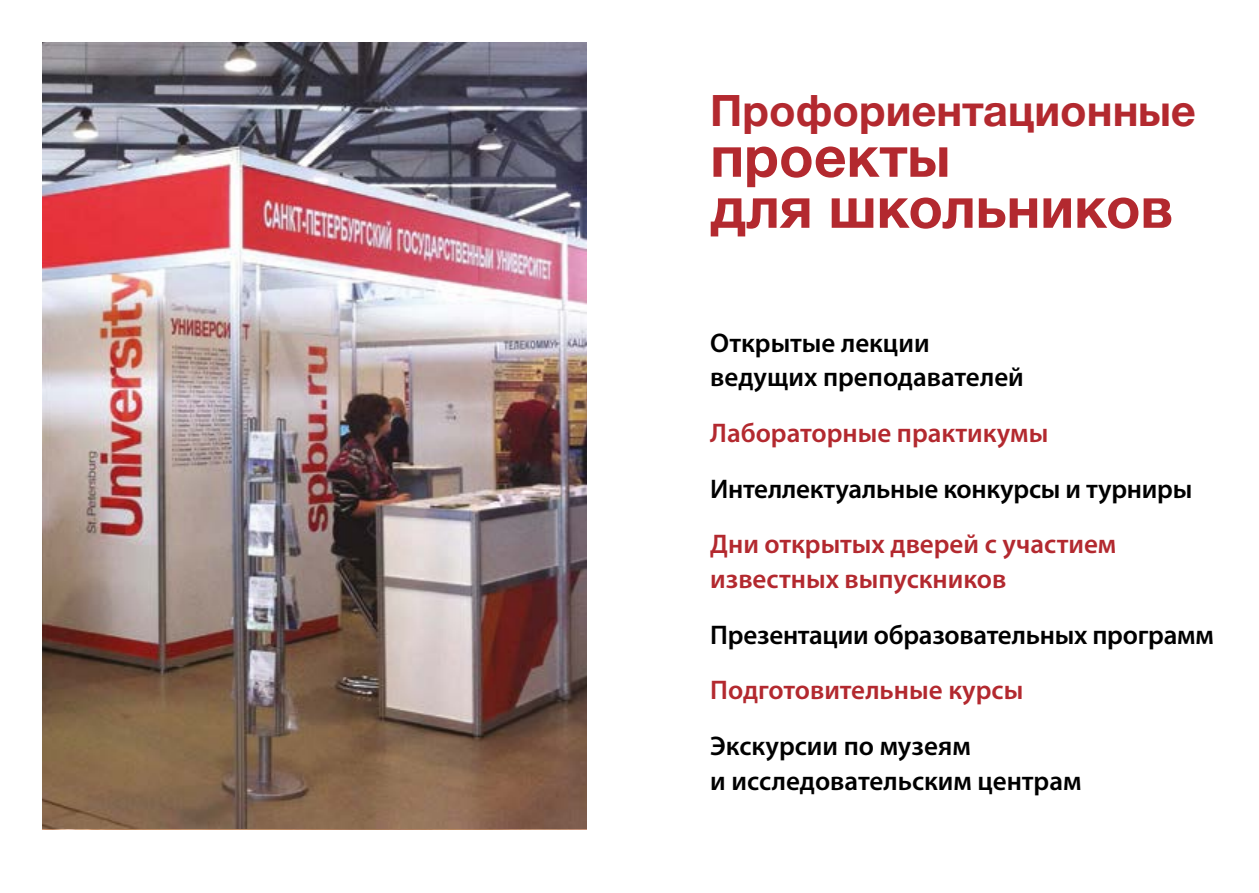
<style>
.page{position:relative;width:1259px;height:893px;background:#fff}
.page>*{position:absolute;margin:0;border:0;box-sizing:border-box;transform-origin:0 0}
.t1{font:700 57px/51px "Helvetica Neue Cyr";color:#b3292f}
.t2{font:700 43.5px "Helvetica Neue Cyr";color:#b3292f}
.t3{font:600 27px/34.5px "Myriad Pro";letter-spacing:-.005em;color:#000}
.t4{font:600 27px/34.5px "Myriad Pro";color:#b3292f}
</style>
<div class="page">
<img style="left:43px;top:43px;width:544px;height:785px">
<h2 class="t2" style="left:710px;top:86px;width:487px">Профориентационные</h2>
<h1 class="t1" style="left:710px;top:132px;width:464px">проекты<br>для школьников</h1>
<p class="t3" style="left:710px;top:325px;width:315px">Открытые лекции ведущих преподавателей</p>
<p class="t4" style="left:710px;top:415px;width:339px">Лабораторные практикумы</p>
<p class="t3" style="left:710px;top:471px;width:483px">Интеллектуальные конкурсы и турниры</p>
<p class="t4" style="left:710px;top:526px;width:407px">Дни открытых дверей с участием известных выпускников</p>
<p class="t3" style="left:710px;top:617px;width:505px">Презентации образовательных программ</p>
<p class="t4" style="left:710px;top:672px;width:314px">Подготовительные курсы</p>
<p class="t3" style="left:710px;top:728px;width:373px">Экскурсии по музеям<br>и исследовательским центрам</p>
</div>
